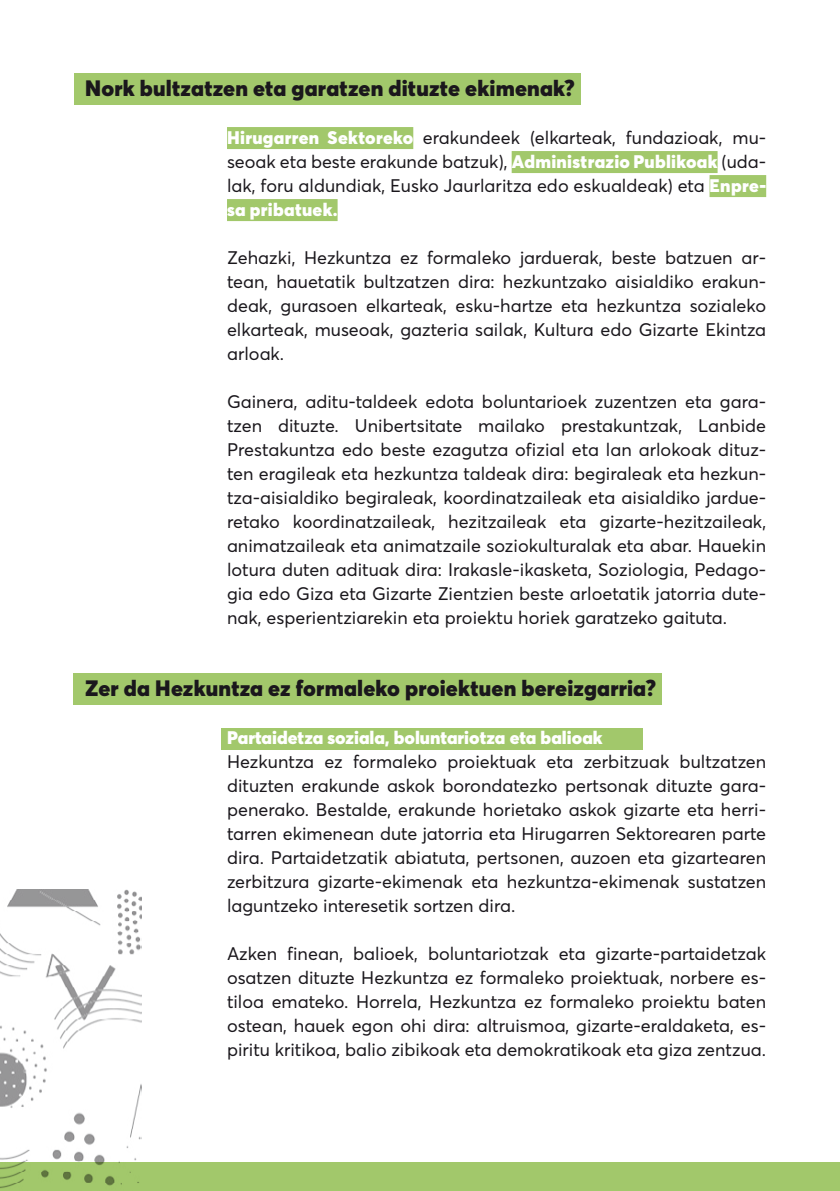
<style>
.page{position:relative;width:840px;height:1191px;background:#fff}
.page>*{position:absolute;margin:0;border:0;box-sizing:border-box;transform-origin:0 0}
.t1{font:900 22px "Averta";letter-spacing:.01em;color:#1a171c}
.t2{font:18px/24px "Averta";color:#1a171c;text-align:justify}
.t3{font:900 18px "Averta";color:#fff}
.s1{font-weight:900;color:#fff}
</style>
<div class="page">
<div style="left:74px;top:73px;width:506px;height:32px;background:#a2c86b"></div>
<div style="left:227px;top:127px;width:186px;height:22px;background:#a2c86b"></div>
<div style="left:511px;top:151px;width:206px;height:22px;background:#a2c86b"></div>
<div style="left:709px;top:175px;width:56px;height:22px;background:#a2c86b"></div>
<div style="left:227px;top:199px;width:110px;height:22px;background:#a2c86b"></div>
<div style="left:74px;top:673px;width:587px;height:32px;background:#a2c86b"></div>
<div style="left:221px;top:728px;width:421px;height:22px;background:#a2c86b"></div>
<img style="left:0;top:890px;width:142px;height:272px">
<div style="left:0;top:1162px;width:839px;height:29px;background:#a2c86b"></div>
<p class="t1" style="left:85px;top:74px;width:491px">Nork bultzatzen eta garatzen dituzte ekimenak?</p>
<p class="t2" style="left:227px;top:126px;width:540px"><span class="s1">Hirugarren Sektoreko</span> erakundeek (elkarteak, fundazioak, mu&shy;seoak eta beste erakunde batzuk), <span class="s1">Administrazio Publikoak</span> (uda&shy;lak, foru aldundiak, Eusko Jaurlaritza edo eskualdeak) eta <span class="s1">Enpre&shy;sa pribatuek.</span></p>
<p class="t2" style="left:227px;top:245px;width:540px">Zehazki, Hezkuntza ez formaleko jarduerak, beste batzuen ar&shy;tean, hauetatik bultzatzen dira: hezkuntzako aisialdiko erakun&shy;deak, gurasoen elkarteak, esku-hartze eta hezkuntza sozialeko elkarteak, museoak, gazteria sailak, Kultura edo Gizarte Ekintza arloak.</p>
<p class="t2" style="left:227px;top:389px;width:540px">Gainera, aditu-taldeek edota boluntarioek zuzentzen eta gara&shy;tzen dituzte. Unibertsitate mailako prestakuntzak, Lanbide Prestakuntza edo beste ezagutza ofizial eta lan arlokoak dituz&shy;ten eragileak eta hezkuntza taldeak dira: begiraleak eta hezkun&shy;tza-aisialdiko begiraleak, koordinatzaileak eta aisialdiko jardue&shy;retako koordinatzaileak, hezitzaileak eta gizarte-hezitzaileak, animatzaileak eta animatzaile soziokulturalak eta abar. Hauekin lotura duten adituak dira: Irakasle-ikasketa, Soziologia, Pedago&shy;gia edo Giza eta Gizarte Zientzien beste arloetatik jatorria dute&shy;nak, esperientziarekin eta proiektu horiek garatzeko gaituta.</p>
<p class="t1" style="left:85px;top:674px;width:572px">Zer da Hezkuntza ez formaleko proiektuen bereizgarria?</p>
<p class="t3" style="left:227px;top:726px;width:377px">Partaidetza soziala, boluntariotza eta balioak</p>
<p class="t2" style="left:227px;top:750px;width:540px">Hezkuntza ez formaleko proiektuak eta zerbitzuak bultzatzen dituzten erakunde askok borondatezko pertsonak dituzte gara&shy;penerako. Bestalde, erakunde horietako askok gizarte eta herri&shy;tarren ekimenean dute jatorria eta Hirugarren Sektorearen parte dira. Partaidetzatik abiatuta, pertsonen, auzoen eta gizartearen zerbitzura gizarte-ekimenak eta hezkuntza-ekimenak sustatzen laguntzeko interesetik sortzen dira.</p>
<p class="t2" style="left:227px;top:941px;width:540px">Azken finean, balioek, boluntariotzak eta gizarte-partaidetzak osatzen dituzte Hezkuntza ez formaleko proiektuak, norbere es&shy;tiloa emateko. Horrela, Hezkuntza ez formaleko proiektu baten ostean, hauek egon ohi dira: altruismoa, gizarte-eraldaketa, es&shy;piritu kritikoa, balio zibikoak eta demokratikoak eta giza zentzua.</p>
</div>
